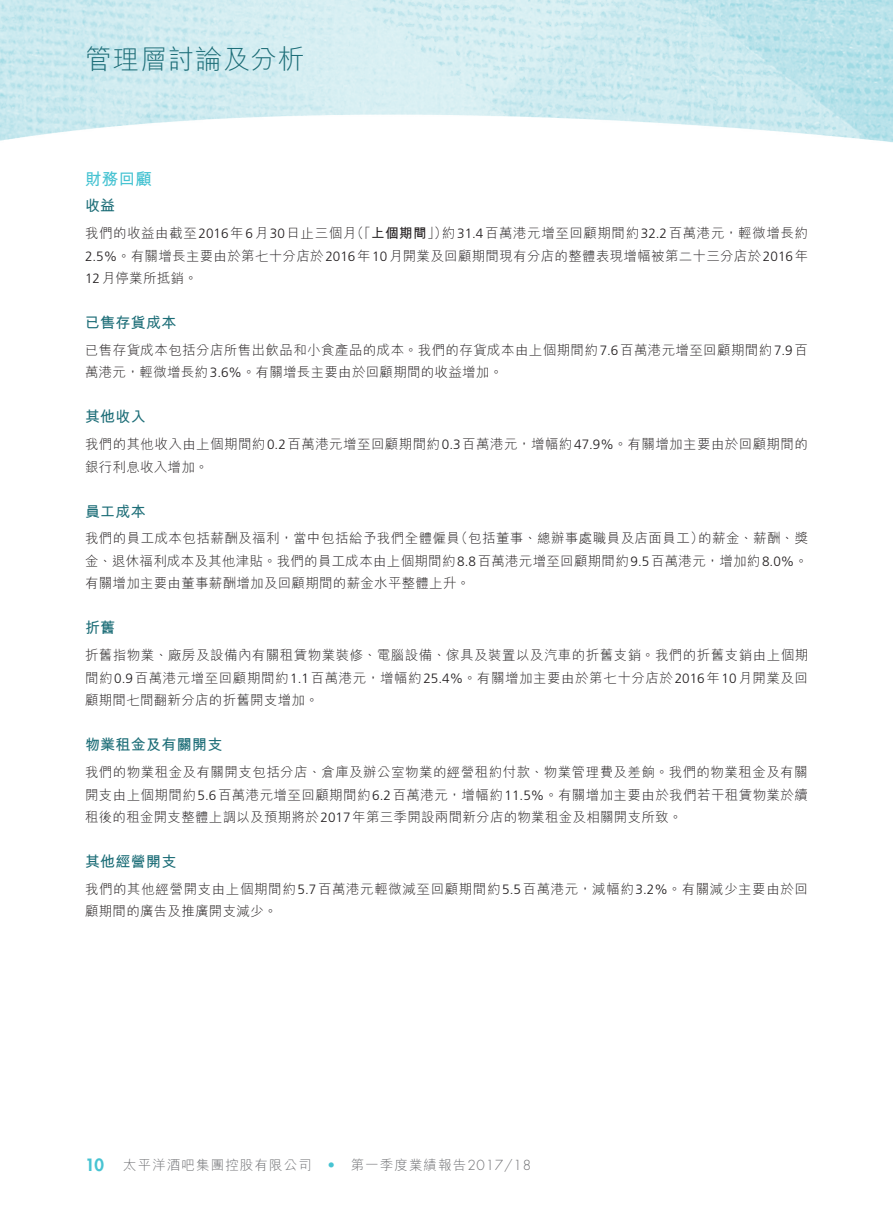
<style>
.page{position:relative;width:893px;height:1212px;background:#fff}
.page>*{position:absolute;margin:0;border:0;box-sizing:border-box;transform-origin:0 0}
.t1{font:300 27px "M Hei HK";letter-spacing:.02em;color:#1c6d77}
._01_H1{font:700 16.5px "M Hei HK";color:#47c3d2}
.t2{font:800 16.5px "Futura Std";color:#47c3d2}
._02_H2{font:700 15px "M Hei HK";letter-spacing:.02em;color:#1c6d77}
._00_txt{font:300 13.5px/22.5px "M Hei HK";letter-spacing:.03em;color:#231f20}
.t3{font:300 13.5px "M Hei HK";letter-spacing:.08em;color:#6c6d70}
.t4{font:300 13.5px "Futura Std";color:#47c3d2}
.s1{font-weight:700}
.s2{font-family:"Frutiger LT Std"}
.s3{font-family:"Futura Std"}
</style>
<div class="page">
<img style="left:0;top:0;width:893px;height:143px">
<p class="t1" style="left:85px;top:45px;width:221px">管理層討論及分析</p>
<p class="_01_H1" style="left:85px;top:167px;width:68px">財務回顧</p>
<p class="_02_H2" style="left:85px;top:195px;width:32px">收益</p>
<p class="_00_txt" style="left:351px;top:222px;width:98px">（「<span class="s1">上個期間</span>」）</p>
<p class="_00_txt" style="left:85px;top:222px;width:725px">我們的收益由截至<span class="s2">2016</span>年<span class="s2">6</span>月<span class="s2">30</span>日止三個月<br><span class="s2">2.5%</span>。有關增長主要由於第七十分店於<span class="s2">2016</span>年<span class="s2">10</span>月開業及回顧期間現有分店的整體表現增幅被第二十三分店於<span class="s2">2016</span>年<br><span class="s2">12</span>月停業所抵銷。</p>
<p class="_02_H2" style="left:85px;top:312px;width:93px">已售存貨成本</p>
<p class="_00_txt" style="left:85px;top:338px;width:724px">已售存貨成本包括分店所售出飲品和小食產品的成本。我們的存貨成本由上個期間約<span class="s2">7.6</span>百萬港元增至回顧期間約<span class="s2">7.9</span>百萬港元，輕微增長約<span class="s2">3.6%</span>。有關增長主要由於回顧期間的收益增加。</p>
<p class="_02_H2" style="left:85px;top:406px;width:62px">其他收入</p>
<p class="_00_txt" style="left:85px;top:433px;width:724px">我們的其他收入由上個期間約<span class="s2">0.2</span>百萬港元增至回顧期間約<span class="s2">0.3</span>百萬港元，增幅約<span class="s2">47.9%</span>。有關增加主要由於回顧期間的銀行利息收入增加。</p>
<p class="_02_H2" style="left:85px;top:500px;width:62px">員工成本</p>
<p class="_00_txt" style="left:698px;top:527px;width:111px">的薪金、薪酬、獎</p>
<p class="_00_txt" style="left:442px;top:222px;width:367px">約<span class="s2">31.4</span>百萬港元增至回顧期間約<span class="s2">32.2</span>百萬港元，輕微增長約</p>
<p class="_00_txt" style="left:454px;top:527px;width:251px">（包括董事、總辦事處職員及店面員工）</p>
<p class="_00_txt" style="left:85px;top:527px;width:724px">我們的員工成本包括薪酬及福利，當中包括給予我們全體僱員<br>金、退休福利成本及其他津貼。我們的員工成本由上個期間約<span class="s2">8.8</span>百萬港元增至回顧期間約<span class="s2">9.5</span>百萬港元，增加約<span class="s2">8.0%</span>。有關增加主要由董事薪酬增加及回顧期間的薪金水平整體上升。</p>
<p class="_02_H2" style="left:85px;top:617px;width:32px">折舊</p>
<p class="_00_txt" style="left:85px;top:644px;width:725px;text-align:justify">折舊指物業、廠房及設備內有關租賃物業裝修、電腦設備、傢具及裝置以及汽車的折舊支銷。我們的折舊支銷由上個期間約<span class="s2">0.9</span>百萬港元增至回顧期間約<span class="s2">1.1</span>百萬港元，增幅約<span class="s2">25.4%</span>。有關增加主要由於第七十分店於<span class="s2">2016</span>年<span class="s2">10</span>月開業及回顧期間七間翻新分店的折舊開支增加。</p>
<p class="_02_H2" style="left:85px;top:734px;width:139px">物業租金及有關開支</p>
<p class="_00_txt" style="left:85px;top:760px;width:724px;text-align:justify">我們的物業租金及有關開支包括分店、倉庫及辦公室物業的經營租約付款、物業管理費及差餉。我們的物業租金及有關開支由上個期間約<span class="s2">5.6</span>百萬港元增至回顧期間約<span class="s2">6.2</span>百萬港元，增幅約<span class="s2">11.5%</span>。有關增加主要由於我們若干租賃物業於續租後的租金開支整體上調以及預期將於<span class="s2">2017</span>年第三季開設兩間新分店的物業租金及相關開支所致。</p>
<p class="_02_H2" style="left:85px;top:850px;width:93px">其他經營開支</p>
<p class="_00_txt" style="left:85px;top:877px;width:724px">我們的其他經營開支由上個期間約<span class="s2">5.7</span>百萬港元輕微減至回顧期間約<span class="s2">5.5</span>百萬港元，減幅約<span class="s2">3.2%</span>。有關減少主要由於回顧期間的廣告及推廣開支減少。</p>
<p class="t2" style="left:85px;top:1155px;width:21px">10</p>
<p class="t3" style="left:123px;top:1158px;width:190px">太平洋酒吧集團控股有限公司</p>
<p class="t4" style="left:327px;top:1157px;width:10px">•</p>
<p class="t3" style="left:351px;top:1158px;width:182px">第一季度業績報告<span class="s3">2017/18</span></p>
</div>
